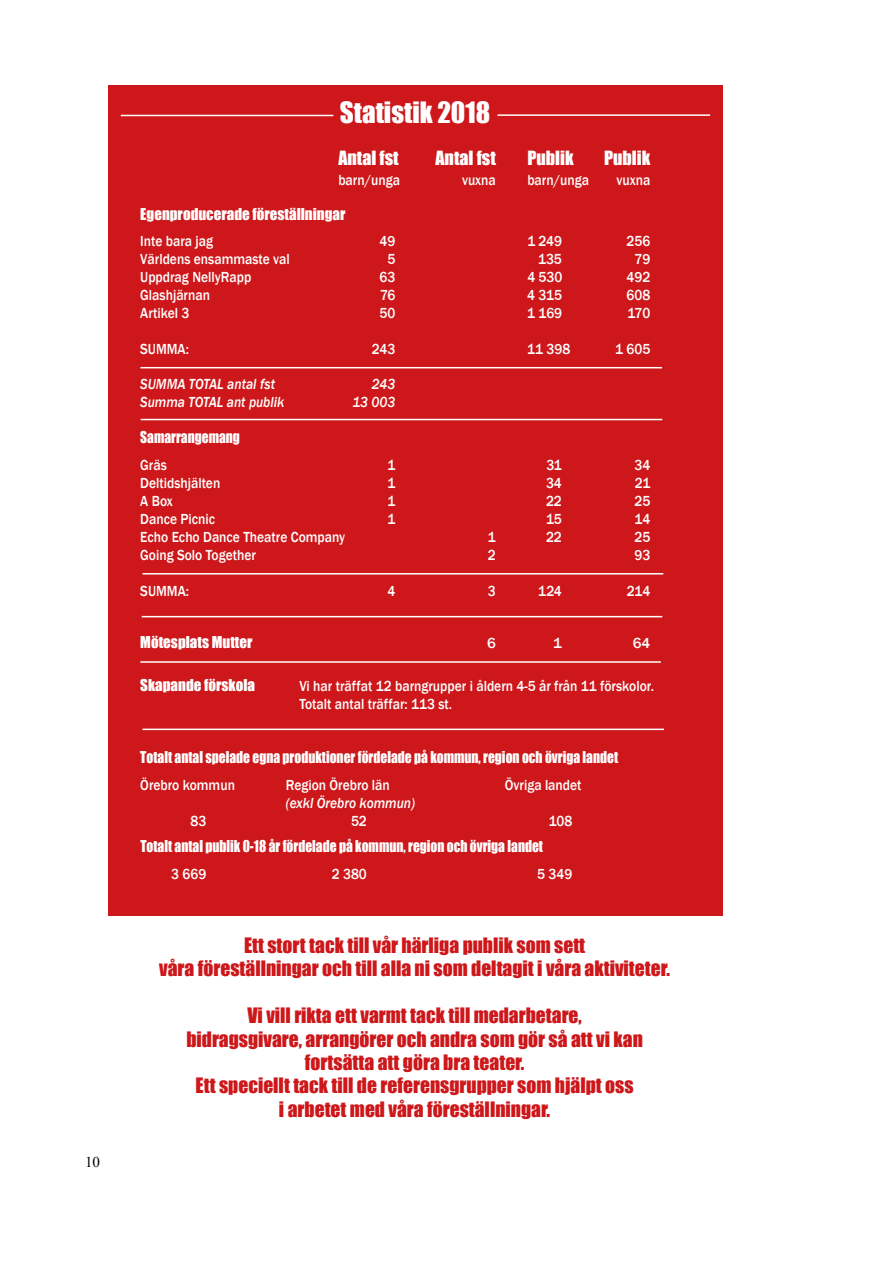
<style>
.page{position:relative;width:893px;height:1263px;background:#fff}
.page>*{position:absolute;margin:0;border:0;box-sizing:border-box;transform-origin:0 0}
.t1{font:27px "Impact";color:#fff}
.t2{font:19.5px/23.4px "Impact";color:#cd171a;text-align:center}
.t3{font:18px "Impact";color:#fff}
.t4{font:500 15px/18px "Franklin Gothic";color:#fff;scale:.9 1}
.t5{font:15px "Impact";color:#fff;scale:.9 1}
.t6{font:italic 500 15px "Franklin Gothic";color:#fff;scale:.9 1}
.t7{font:15px "Impact";color:#fff}
.t8{font:500 15px "Franklin Gothic";color:#fff}
.t9{font:15px "Times New Roman";color:#000}
</style>
<div class="page">
<div style="left:108px;top:85px;width:614px;height:831px;background:#cd171a"></div>
<hr style="left:141px;top:419px;width:521px;height:1px;background:#fff">
<hr style="left:142px;top:573px;width:521px;height:1px;background:#fff">
<hr style="left:142px;top:616px;width:520px;height:1px;background:#fff">
<hr style="left:121px;top:115px;width:212px;height:1px;background:#fff">
<hr style="left:497px;top:114px;width:213px;height:2px;background:#fff">
<hr style="left:140px;top:661px;width:521px;height:2px;background:#fff">
<hr style="left:140px;top:367px;width:522px;height:1px;background:#fff">
<hr style="left:142px;top:729px;width:522px;height:1px;background:#fff">
<p class="t9" style="left:85px;top:1151px;width:16px">10</p>
<h1 class="t1" style="left:340px;top:92px;width:152px">Statistik 2018</h1>
<p class="t3" style="left:338px;top:144px;width:62px">Antal fst</p>
<p class="t3" style="left:435px;top:144px;width:62px">Antal fst</p>
<p class="t3" style="left:527px;top:144px;width:48px">Publik</p>
<p class="t3" style="left:604px;top:144px;width:48px">Publik</p>
<p class="t4" style="left:338px;top:171px;width:70px">barn/unga</p>
<p class="t4" style="left:462px;top:171px;width:39px">vuxna</p>
<p class="t4" style="left:527px;top:171px;width:70px">barn/unga</p>
<p class="t4" style="left:616px;top:171px;width:39px">vuxna</p>
<p class="t7" style="left:140px;top:202px;width:207px">Egenproducerade föreställningar</p>
<p class="t4" style="left:140px;top:232px;width:82px">Inte bara jag</p>
<p class="t4" style="left:379px;top:232px;width:19px">49</p>
<p class="t4" style="left:527px;top:232px;width:40px">1 249</p>
<p class="t4" style="left:627px;top:232px;width:28px">256</p>
<p class="t4" style="left:140px;top:250px;width:167px">Världens ensammaste val</p>
<p class="t4" style="left:387px;top:250px;width:10px">5</p>
<p class="t4" style="left:538px;top:250px;width:28px">135</p>
<p class="t4" style="left:634px;top:250px;width:19px">79</p>
<p class="t4" style="left:140px;top:268px;width:125px">Uppdrag NellyRapp</p>
<p class="t4" style="left:379px;top:268px;width:19px">63</p>
<p class="t4" style="left:527px;top:268px;width:40px">4 530</p>
<p class="t4" style="left:627px;top:268px;width:28px">492</p>
<p class="t4" style="left:140px;top:286px;width:79px">Glashjärnan</p>
<p class="t4" style="left:380px;top:286px;width:18px">76</p>
<p class="t4" style="left:527px;top:286px;width:40px">4 315</p>
<p class="t4" style="left:627px;top:286px;width:28px">608</p>
<p class="t4" style="left:140px;top:304px;width:56px">Artikel 3</p>
<p class="t4" style="left:379px;top:304px;width:19px">50</p>
<p class="t4" style="left:527px;top:304px;width:40px">1 169</p>
<p class="t4" style="left:627px;top:304px;width:27px">170</p>
<p class="t4" style="left:140px;top:340px;width:56px">SUMMA:</p>
<p class="t4" style="left:372px;top:340px;width:27px">243</p>
<p class="t4" style="left:527px;top:340px;width:49px">11 398</p>
<p class="t4" style="left:615px;top:340px;width:40px">1 605</p>
<p class="t6" style="left:140px;top:375px;width:151px">SUMMA TOTAL antal fst</p>
<p class="t6" style="left:372px;top:375px;width:27px">243</p>
<p class="t6" style="left:140px;top:393px;width:162px">Summa TOTAL ant publik</p>
<p class="t6" style="left:352px;top:393px;width:49px">13 003</p>
<p class="t5" style="left:140px;top:426px;width:112px">Samarrangemang</p>
<p class="t4" style="left:140px;top:456px;width:31px">Gräs</p>
<p class="t4" style="left:387px;top:456px;width:10px">1</p>
<p class="t4" style="left:546px;top:456px;width:19px">31</p>
<p class="t4" style="left:634px;top:456px;width:19px">34</p>
<p class="t4" style="left:140px;top:474px;width:90px">Deltidshjälten</p>
<p class="t4" style="left:387px;top:474px;width:10px">1</p>
<p class="t4" style="left:546px;top:474px;width:19px">34</p>
<p class="t4" style="left:635px;top:474px;width:19px">21</p>
<p class="t4" style="left:140px;top:492px;width:38px">A Box</p>
<p class="t4" style="left:387px;top:492px;width:10px">1</p>
<p class="t4" style="left:546px;top:492px;width:19px">22</p>
<p class="t4" style="left:634px;top:492px;width:19px">25</p>
<p class="t4" style="left:140px;top:510px;width:85px">Dance Picnic</p>
<p class="t4" style="left:387px;top:510px;width:10px">1</p>
<p class="t4" style="left:546px;top:510px;width:19px">15</p>
<p class="t4" style="left:635px;top:510px;width:19px">14</p>
<p class="t4" style="left:140px;top:528px;width:229px">Echo Echo Dance Theatre Company</p>
<p class="t4" style="left:488px;top:528px;width:10px">1</p>
<p class="t4" style="left:546px;top:528px;width:19px">22</p>
<p class="t4" style="left:634px;top:528px;width:19px">25</p>
<p class="t4" style="left:140px;top:546px;width:130px">Going Solo Together</p>
<p class="t4" style="left:488px;top:546px;width:10px">2</p>
<p class="t4" style="left:634px;top:546px;width:19px">93</p>
<p class="t4" style="left:140px;top:582px;width:56px">SUMMA:</p>
<p class="t4" style="left:387px;top:582px;width:10px">4</p>
<p class="t4" style="left:488px;top:582px;width:10px">3</p>
<p class="t4" style="left:538px;top:582px;width:28px">124</p>
<p class="t4" style="left:627px;top:582px;width:27px">214</p>
<p class="t7" style="left:140px;top:630px;width:114px">Mötesplats Mutter</p>
<p class="t8" style="left:487px;top:634px;width:10px">6</p>
<p class="t8" style="left:553px;top:634px;width:10px">1</p>
<p class="t8" style="left:633px;top:634px;width:19px">64</p>
<p class="t7" style="left:140px;top:674px;width:116px">Skapande förskola</p>
<p class="t4" style="left:299px;top:677px;width:396px">Vi har träffat 12 barngrupper i åldern 4-5 år från 11 förskolor.<br>Totalt antal träffar: 113 st.</p>
<p class="t5" style="left:140px;top:746px;width:532px">Totalt antal spelade egna produktioner fördelade på kommun, region och övriga landet</p>
<p class="t4" style="left:140px;top:776px;width:107px">Örebro kommun</p>
<p class="t4" style="left:286px;top:776px;width:117px">Region Örebro län</p>
<p class="t4" style="left:505px;top:776px;width:87px">Övriga landet</p>
<p class="t6" style="left:286px;top:793px;width:145px">(exkl Örebro kommun)</p>
<p class="t4" style="left:190px;top:812px;width:19px">83</p>
<p class="t4" style="left:351px;top:812px;width:19px">52</p>
<p class="t4" style="left:549px;top:812px;width:28px">108</p>
<p class="t5" style="left:140px;top:835px;width:449px">Totalt antal publik 0-18 år fördelade på kommun, region och övriga landet</p>
<p class="t4" style="left:171px;top:865px;width:40px">3 669</p>
<p class="t4" style="left:332px;top:865px;width:40px">2 380</p>
<p class="t4" style="left:537px;top:865px;width:40px">5 349</p>
<h2 class="t2" style="left:159px;top:933px;width:512px">Ett stort tack till vår härliga publik som sett<br>våra föreställningar och till alla ni som deltagit i våra aktiviteter.</h2>
<h2 class="t2" style="left:186px;top:1003px;width:458px">Vi vill rikta ett varmt tack till medarbetare,<br>bidragsgivare, arrangörer och andra som gör så att vi kan fortsätta att göra bra teater.<br>Ett speciellt tack till de referensgrupper som hjälpt oss<br>i arbetet med våra föreställningar.</h2>
</div>
